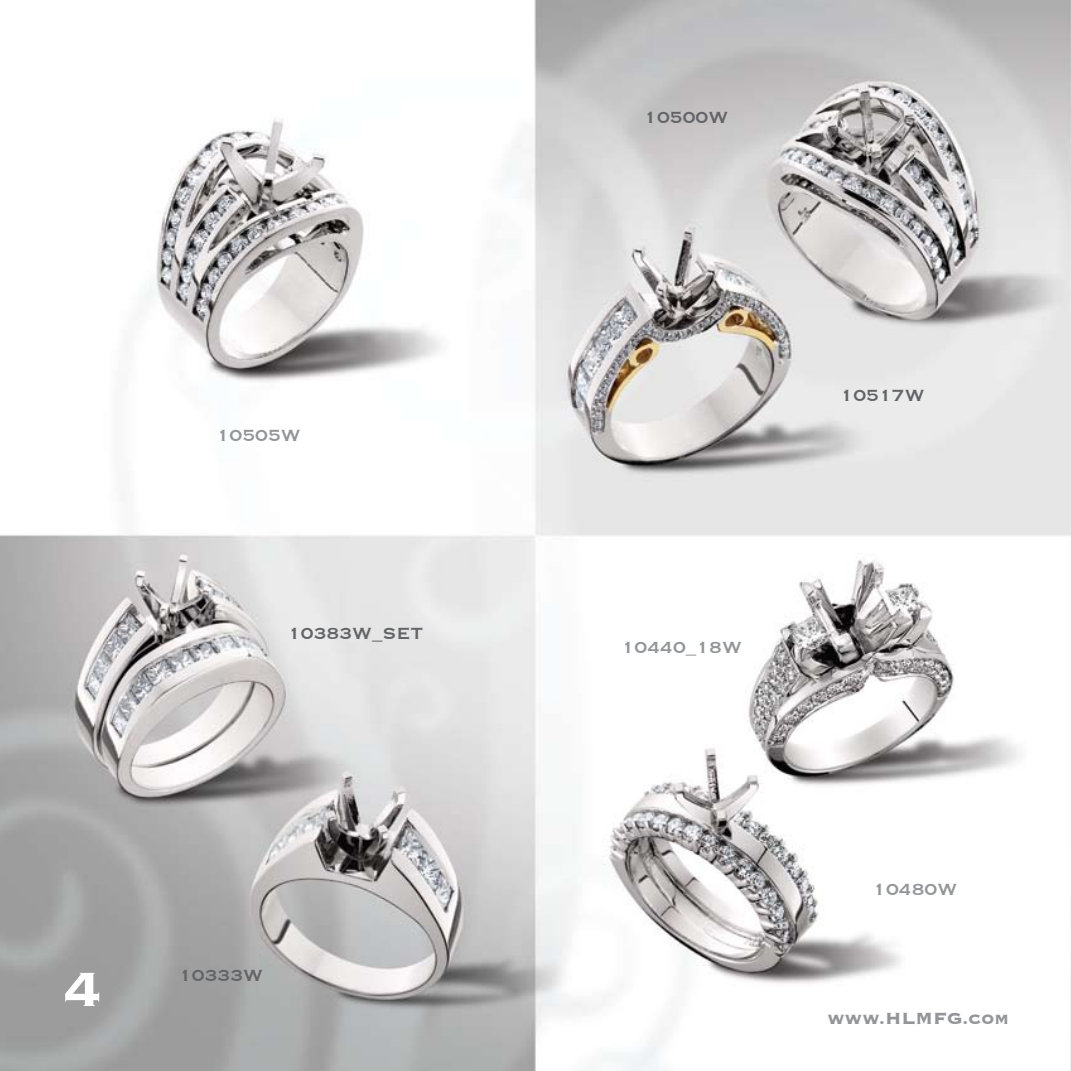
<style>
.page{position:relative;width:1071px;height:1071px;background:#fff}
.page>*{position:absolute;margin:0;border:0;box-sizing:border-box;transform-origin:0 0}
.t1{font:700 63px "Copperplate";color:#fff}
.t2{font:21px "Copperplate";color:#636467}
.t3{font:21px "Copperplate";color:#939598}
.t4{font:700 21px "Copperplate";color:#939598}
</style>
<div class="page">
<img style="left:0;top:0;width:1071px;height:1071px">
<p class="t3" style="left:217px;top:422px;width:85px">10505W</p>
<p class="t2" style="left:288px;top:620px;width:137px">10383W_SET</p>
<h1 class="t1" style="left:63px;top:948px;width:40px">4</h1>
<p class="t2" style="left:179px;top:962px;width:85px">10333W</p>
<p class="t2" style="left:644px;top:104px;width:85px">10500W</p>
<p class="t2" style="left:841px;top:382px;width:85px">10517W</p>
<p class="t3" style="left:622px;top:634px;width:122px">10440_18W</p>
<p class="t3" style="left:873px;top:875px;width:85px">10480W</p>
<p class="t4" style="left:827px;top:1005px;width:183px">www.HLMFG.com</p>
</div>
